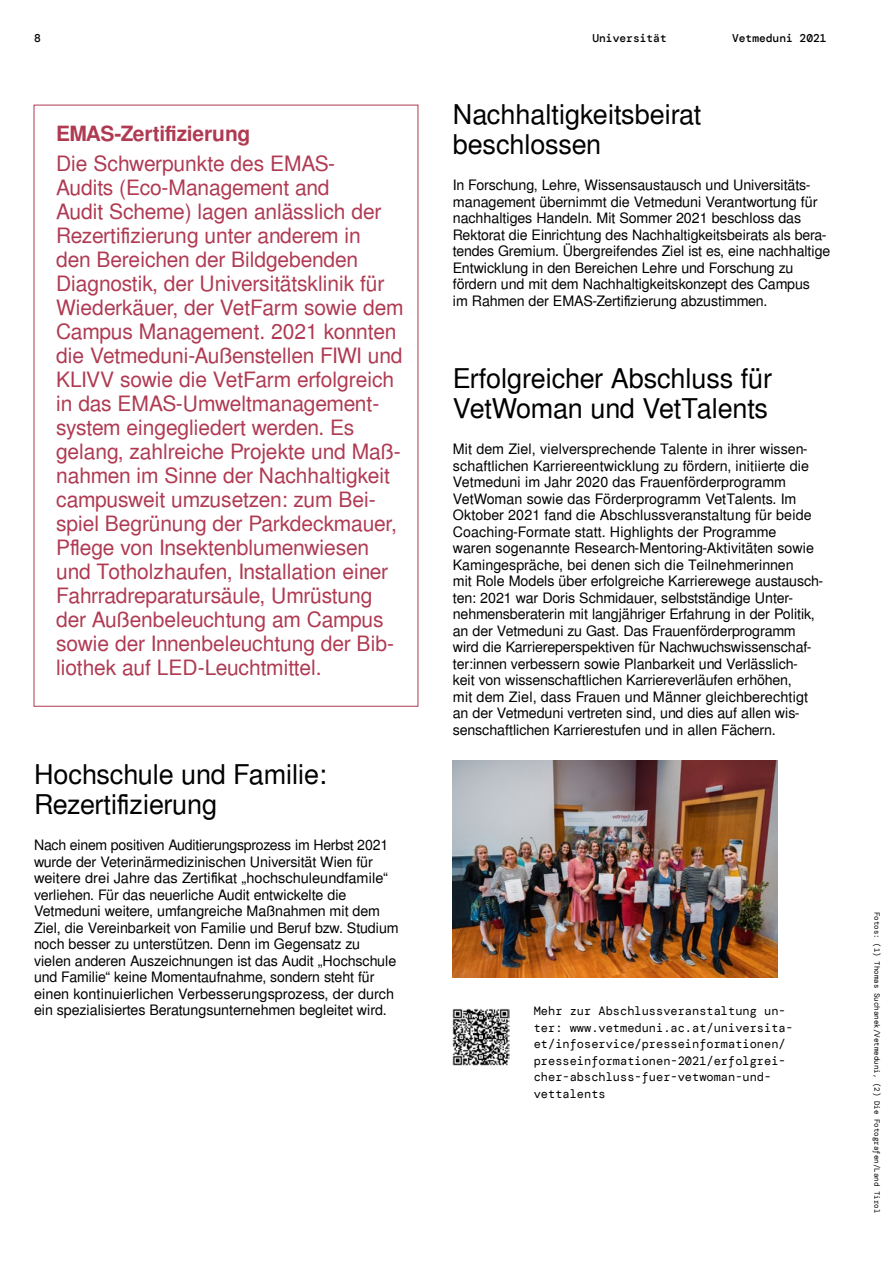
<style>
.page{position:relative;width:893px;height:1263px;background:#fff}
.page>*{position:absolute;margin:0;border:0;box-sizing:border-box;transform-origin:0 0}
.t1{font:500 27px/30px "Free Sans";color:#000}
.t2{font:500 21px/24px "Free Sans";letter-spacing:-.01em;color:#af3a52}
.t3{font:700 21px "Free Sans";letter-spacing:-.015em;color:#af3a52}
.t4{font:500 14.25px/16.5px "Free Sans";color:#000}
.t5{font:12px/16.5px "DM Mono";color:#000}
.t6{font:500 11.25px "DM Mono";color:#000}
.t7{font:7.5px "DM Mono";color:#000}
</style>
<div class="page">
<img style="left:452px;top:760px;width:326px;height:217px">
<img style="left:452px;top:1008px;width:58px;height:58px">
<p class="t6" style="left:34px;top:31px;width:8px">8</p>
<p class="t6" style="left:592px;top:31px;width:76px">Universität</p>
<p class="t6" style="left:732px;top:31px;width:96px">Vetmeduni 2021</p>
<h2 class="t3" style="left:56px;top:118px;width:196px">EMAS-Zertifizierung</h2>
<p class="t2" style="left:56px;top:152px;width:349px">Die Schwerpunkte des EMAS-<br>Audits (Eco-Management and<br>Audit Scheme) lagen anlässlich der Rezertifizierung unter anderem in<br>den Bereichen der Bildgebenden Diagnostik, der Universitätsklinik für Wiederkäuer, der VetFarm sowie dem Campus Management. 2021 konnten die Vetmeduni-Außenstellen FIWI und KLIVV sowie die VetFarm erfolgreich in das EMAS-Umweltmanagement&shy;system eingegliedert werden. Es gelang, zahlreiche Projekte und Maß&shy;nahmen im Sinne der Nachhaltigkeit campusweit umzusetzen: zum Bei&shy;spiel Begrünung der Parkdeckmauer, Pflege von Insektenblumenwiesen und Totholzhaufen, Installation einer Fahrradreparatursäule, Umrüstung der Außenbeleuchtung am Campus sowie der Innenbeleuchtung der Bib&shy;liothek auf LED-Leuchtmittel.</p>
<h1 class="t1" style="left:34px;top:761px;width:294px">Hochschule und Familie:<br>Rezertifizierung</h1>
<p class="t4" style="left:34px;top:838px;width:366px">Nach einem positiven Auditierungsprozess im Herbst 2021 wurde der Veterinärmedizinischen Universität Wien für weitere drei Jahre das Zertifikat „hochschuleundfamile“ verliehen. Für das neuerliche Audit entwickelte die Vetmeduni weitere, umfangreiche Maßnahmen mit dem Ziel, die Vereinbarkeit von Familie und Beruf bzw. Studium noch besser zu unterstützen. Denn im Gegensatz zu vielen anderen Auszeichnungen ist das Audit „Hochschule und Familie“ keine Momentaufnahme, sondern steht für einen kontinuierlichen Verbesserungsprozess, der durch ein spezialisiertes Beratungsunternehmen begleitet wird.</p>
<h1 class="t1" style="left:453px;top:101px;width:250px">Nachhaltigkeitsbeirat beschlossen</h1>
<p class="t4" style="left:453px;top:178px;width:379px">In Forschung, Lehre, Wissensaustausch und Universitäts&shy;management übernimmt die Vetmeduni Verantwortung für nachhaltiges Handeln. Mit Sommer 2021 beschloss das Rektorat die Einrichtung des Nachhaltigkeitsbeirats als bera&shy;tendes Gremium. Übergreifendes Ziel ist es, eine nachhaltige Entwicklung in den Bereichen Lehre und Forschung zu fördern und mit dem Nachhaltigkeitskonzept des Campus<br>im Rahmen der EMAS-Zertifizierung abzustimmen.</p>
<h1 class="t1" style="left:453px;top:365px;width:321px">Erfolgreicher Abschluss für<br>VetWoman und VetTalents</h1>
<p class="t4" style="left:453px;top:442px;width:372px">Mit dem Ziel, vielversprechende Talente in ihrer wissen&shy;schaftlichen Karriereentwicklung zu fördern, initiierte die Vetmeduni im Jahr 2020 das Frauenförderprogramm VetWoman sowie das Förderprogramm VetTalents. Im Oktober 2021 fand die Abschlussveranstaltung für beide Coaching-Formate statt. Highlights der Programme<br>waren sogenannte Research-Mentoring-Aktivitäten sowie Kamingespräche, bei denen sich die Teilnehmerinnen<br>mit Role Models über erfolgreiche Karrierewege austausch&shy;ten: 2021 war Doris Schmidauer, selbstständige Unter&shy;nehmensberaterin mit langjähriger Erfahrung in der Politik, an der Vetmeduni zu Gast. Das Frauenförderprogramm wird die Karriereperspektiven für Nachwuchswissenschaf&shy;ter:innen verbessern sowie Planbarkeit und Verlässlich&shy;keit von wissenschaftlichen Karriereverläufen erhöhen,<br>mit dem Ziel, dass Frauen und Männer gleichberechtigt an der Vetmeduni vertreten sind, und dies auf allen wis&shy;senschaftlichen Karrierestufen und in allen Fächern.</p>
<p class="t5" style="left:534px;top:1003px;width:261px">Mehr zur Abschlussveranstaltung un&shy;ter: www.vetmeduni.ac.at/universita&shy;et/infoservice/presseinformationen/ presseinformationen-2021/erfolgrei&shy;cher-abschluss-fuer-vetwoman-und&shy;vettalents</p>
<p class="t7" style="left:882px;top:912px;width:303px;rotate:90deg">Fotos: (1) Thomas Suchanek/Vetmeduni, (2) Die Fotografen/Land Tirol</p>
</div>
